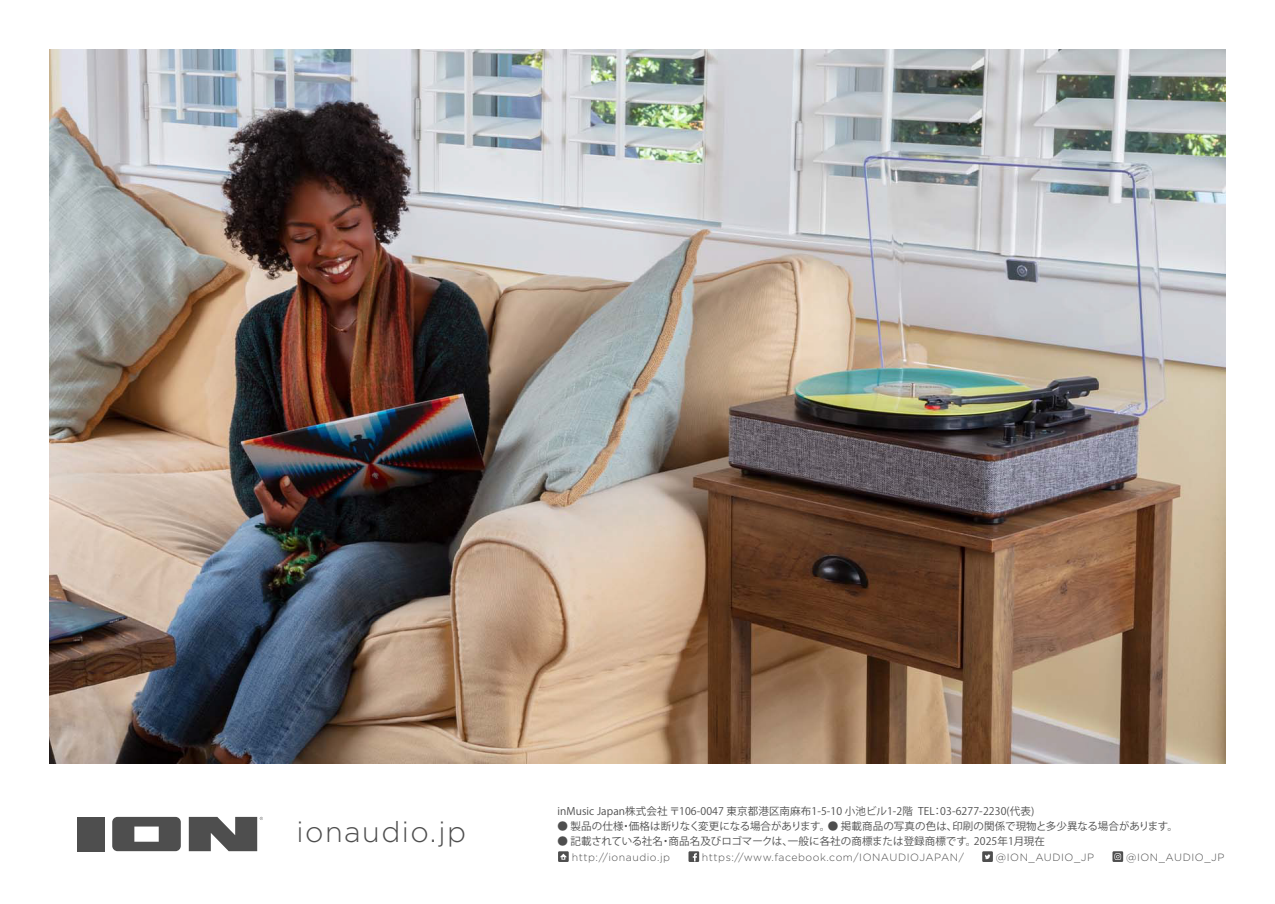
<style>
.page{position:relative;width:1275px;height:904px;background:#fff}
.page>*{position:absolute;margin:0;border:0;box-sizing:border-box;transform-origin:0 0}
.t1{font:300 28.88px "Gotham";letter-spacing:.05em;color:#4e4e4e}
.t2{font:10.5px "Koz Go Pro";letter-spacing:.01em;color:#4e4e4e}
.t3{font:300 10.5px "Gotham";letter-spacing:.05em;color:#4e4e4e}
</style>
<div class="page">
<img style="left:50px;top:50px;width:1175px;height:713px">
<svg style="left:189px;top:817px;width:74px;height:34px"></svg>
<div style="left:77px;top:817px;width:27px;height:34px;background:#4e4e4e"></div>
<svg style="left:112px;top:817px;width:69px;height:34px;background:#6c6c6c"></svg>
<svg style="left:688px;top:851px;width:11px;height:11px"></svg>
<svg style="left:982px;top:851px;width:11px;height:11px"></svg>
<svg style="left:1112px;top:851px;width:11px;height:11px"></svg>
<div style="left:558px;top:851px;width:11px;height:11px;background:#4e4e4e"></div>
<svg style="left:560px;top:853px;width:7px;height:6px"></svg>
<h1 class="t1" style="left:297px;top:813px;width:171px">ionaudio.jp</h1>
<p class="t2" style="left:557px;top:804px;width:478px">inMusic Japan株式会社 〒106-0047 東京都港区南麻布1-5-10 小池ビル1-2階 TEL：03-6277-2230(代表)</p>
<p class="t2" style="left:557px;top:819px;width:622px">● 製品の仕様・価格は断りなく変更になる場合があります。● 掲載商品の写真の色は、印刷の関係で現物と多少異なる場合があります。</p>
<p class="t2" style="left:557px;top:834px;width:489px">● 記載されている社名・商品名及びロゴマークは、一般に各社の商標または登録商標です。2025年1月現在</p>
<p class="t3" style="left:572px;top:850px;width:100px">http://ionaudio.jp</p>
<p class="t3" style="left:702px;top:850px;width:264px">https://www.facebook.com/IONAUDIOJAPAN/</p>
<p class="t3" style="left:996px;top:850px;width:100px">@ION_AUDIO_JP</p>
<p class="t3" style="left:1126px;top:850px;width:100px">@ION_AUDIO_JP</p>
</div>
